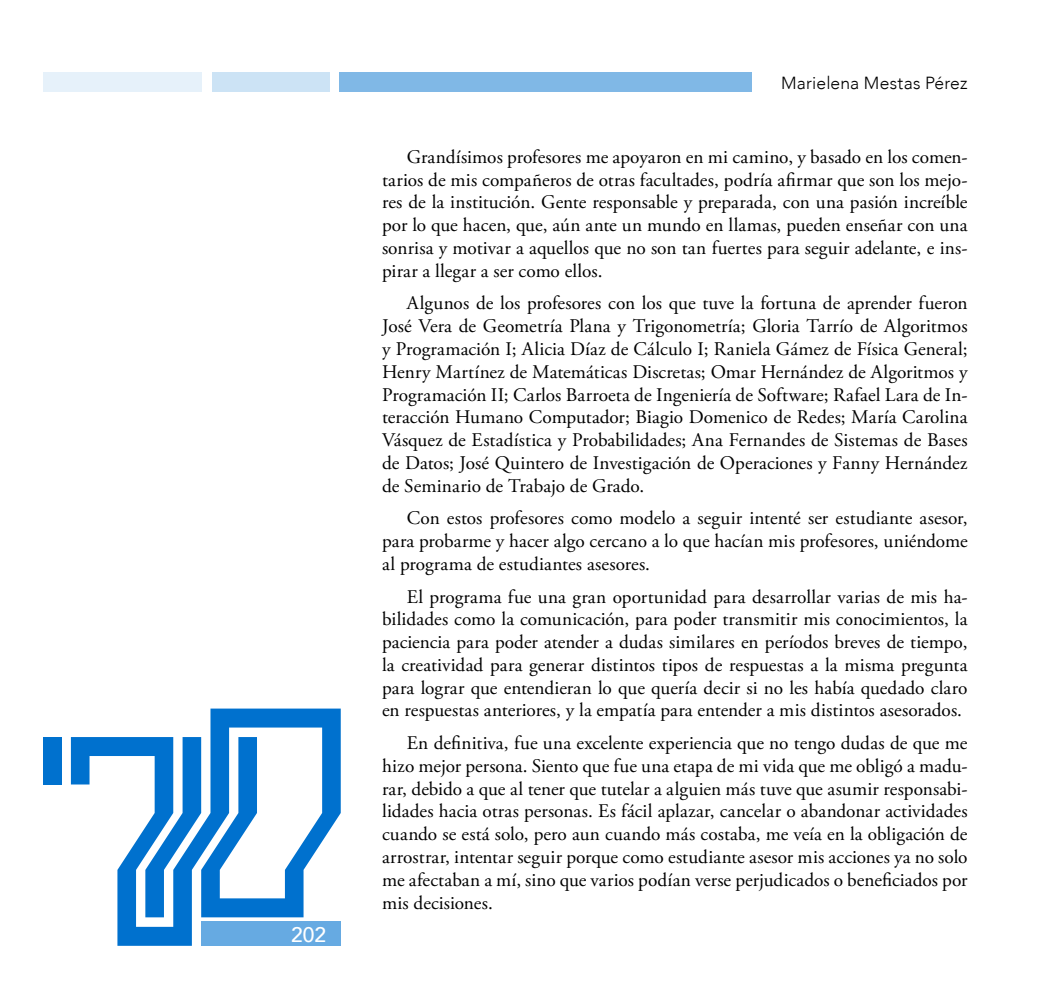
<style>
.page{position:relative;width:1042px;height:993px;background:#fff}
.page>*{position:absolute;margin:0;border:0;box-sizing:border-box;transform-origin:0 0}
.t1{font:500 21px "Avenir";color:#fff}
.t2{font:19.25px/22.8px "Adobe Garamond Pro";letter-spacing:-.01em;color:#000;text-align:justify}
.t3{font:300 17.5px "Avenir";letter-spacing:.01em;color:#000}
</style>
<div class="page">
<div style="left:339px;top:72px;width:413px;height:20px;background:#80b8e6"></div>
<div style="left:212px;top:72px;width:117px;height:20px;background:#cce3f5"></div>
<div style="left:43px;top:72px;width:158px;height:20px;background:#e6f1fa"></div>
<div style="left:43px;top:736px;width:19px;height:48px;background:#0071ce"></div>
<svg style="left:71px;top:708px;width:270px;height:237px"></svg>
<div style="left:201px;top:921px;width:140px;height:24px;background:#66aae2"></div>
<p class="t1" style="left:291px;top:916px;width:36px">202</p>
<p class="t3" style="left:781px;top:73px;width:188px">Marielena Mestas Pérez</p>
<p class="t2" style="left:382px;top:146px;width:587px;text-indent:25px">Grandísimos profesores me apoyaron en mi camino, y basado en los comen&shy;tarios de mis compañeros de otras facultades, podría afirmar que son los mejo&shy;res de la institución. Gente responsable y preparada, con una pasión increíble por lo que hacen, que, aún ante un mundo en llamas, pueden enseñar con una sonrisa y motivar a aquellos que no son tan fuertes para seguir adelante, e ins&shy;pirar a llegar a ser como ellos.</p>
<p class="t2" style="left:382px;top:292px;width:587px;text-indent:25px">Algunos de los profesores con los que tuve la fortuna de aprender fueron José Vera de Geometría Plana y Trigonometría; Gloria Tarrío de Algoritmos y Programación I; Alicia Díaz de Cálculo I; Raniela Gámez de Física General; Henry Martínez de Matemáticas Discretas; Omar Hernández de Algoritmos y Programación II; Carlos Barroeta de Ingeniería de Software; Rafael Lara de In&shy;teracción Humano Computador; Biagio Domenico de Redes; María Carolina Vásquez de Estadística y Probabilidades; Ana Fernandes de Sistemas de Bases de Datos; José Quintero de Investigación de Operaciones y Fanny Hernández de Seminario de Trabajo de Grado.</p>
<p class="t2" style="left:382px;top:507px;width:587px;text-indent:25px">Con estos profesores como modelo a seguir intenté ser estudiante asesor, para probarme y hacer algo cercano a lo que hacían mis profesores, uniéndome al programa de estudiantes asesores.</p>
<p class="t2" style="left:382px;top:585px;width:587px;text-indent:25px">El programa fue una gran oportunidad para desarrollar varias de mis ha&shy;bilidades como la comunicación, para poder transmitir mis conocimientos, la paciencia para poder atender a dudas similares en períodos breves de tiempo, la creatividad para generar distintos tipos de respuestas a la misma pregunta para lograr que entendieran lo que quería decir si no les había quedado claro en respuestas anteriores, y la empatía para entender a mis distintos asesorados.</p>
<p class="t2" style="left:382px;top:732px;width:587px;text-indent:25px">En definitiva, fue una excelente experiencia que no tengo dudas de que me hizo mejor persona. Siento que fue una etapa de mi vida que me obligó a madu&shy;rar, debido a que al tener que tutelar a alguien más tuve que asumir responsabi&shy;lidades hacia otras personas. Es fácil aplazar, cancelar o abandonar actividades cuando se está solo, pero aun cuando más costaba, me veía en la obligación de arrostrar, intentar seguir porque como estudiante asesor mis acciones ya no solo me afectaban a mí, sino que varios podían verse perjudicados o beneficiados por mis decisiones.</p>
</div>
